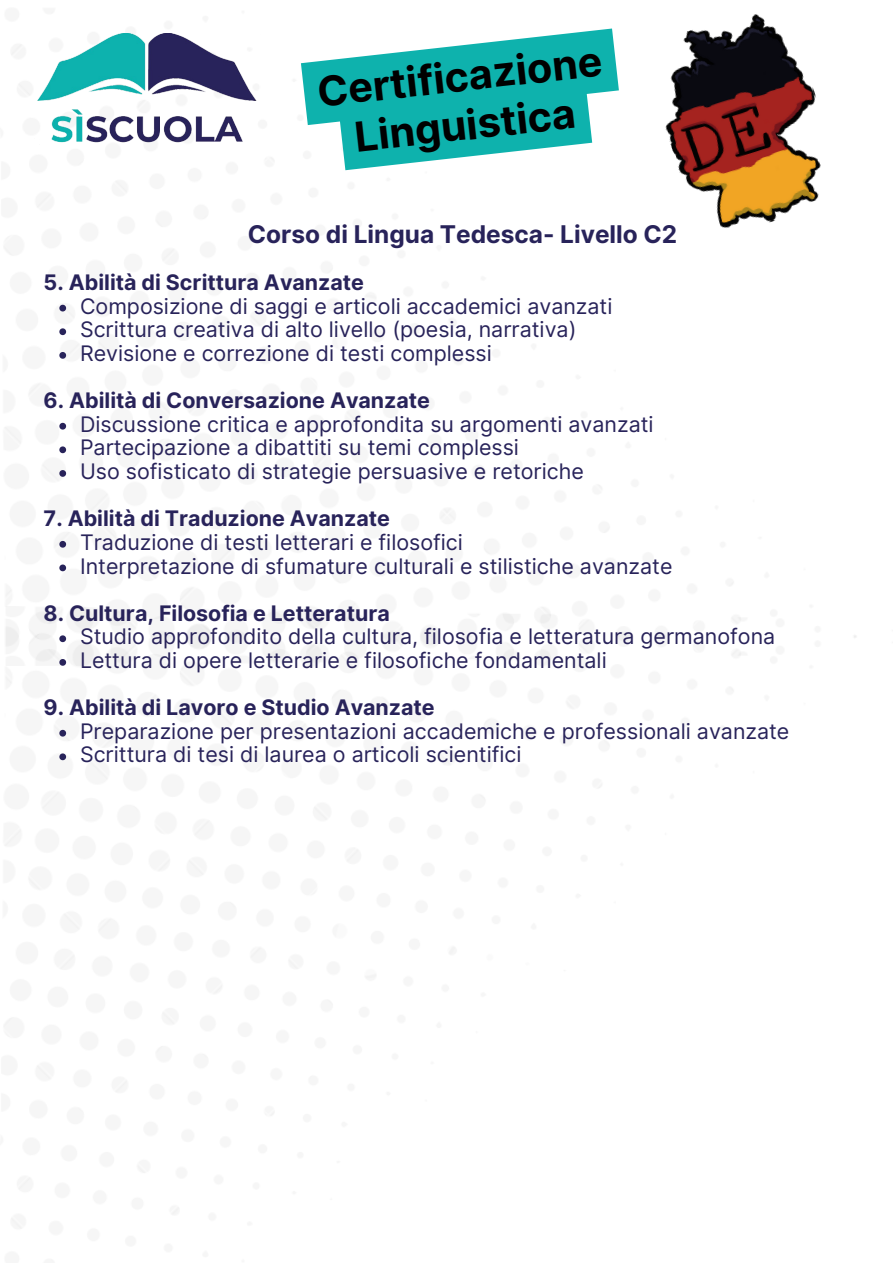
<style>
.page{position:relative;width:893px;height:1264px;background:#fff}
.page>*{position:absolute;margin:0;border:0;box-sizing:border-box;transform-origin:0 0}
.t1{font:700 41.25px/48.9px "Inter";color:#000;text-align:center}
.t2{font:700 24.45px "Inter";color:#28235a}
.t3{font:21.45px "Inter";color:#28235a}
.t4{font:700 21.45px "Inter";color:#28235a}
</style>
<div class="page">
<img style="left:4px;top:606px;width:852px;height:623px">
<img style="left:37px;top:33px;width:220px;height:110px">
<svg style="left:59px;top:305px;width:7px;height:6px"></svg>
<svg style="left:59px;top:328px;width:7px;height:7px"></svg>
<svg style="left:59px;top:352px;width:7px;height:7px"></svg>
<svg style="left:59px;top:423px;width:7px;height:6px"></svg>
<svg style="left:59px;top:446px;width:7px;height:7px"></svg>
<svg style="left:59px;top:470px;width:7px;height:7px"></svg>
<svg style="left:59px;top:541px;width:7px;height:6px"></svg>
<svg style="left:59px;top:564px;width:7px;height:7px"></svg>
<svg style="left:59px;top:635px;width:7px;height:7px"></svg>
<svg style="left:59px;top:659px;width:7px;height:6px"></svg>
<svg style="left:59px;top:729px;width:7px;height:7px"></svg>
<svg style="left:59px;top:753px;width:7px;height:7px"></svg>
<img style="left:665px;top:14px;width:156px;height:214px">
<svg style="left:301px;top:29px;width:318px;height:142px;fill:#0eb2ad"></svg>
<p class="t1" style="left:315px;top:67px;width:288px;rotate:-6deg">Certificazione<br>Linguistica</p>
<p class="t2" style="left:248px;top:219px;width:431px">Corso di Lingua Tedesca- Livello C2</p>
<p class="t4" style="left:44px;top:269px;width:322px">5. Abilità di Scrittura Avanzate</p>
<p class="t3" style="left:80px;top:293px;width:534px">Composizione di saggi e articoli accademici avanzati</p>
<p class="t3" style="left:80px;top:317px;width:498px">Scrittura creativa di alto livello (poesia, narrativa)</p>
<p class="t3" style="left:80px;top:340px;width:413px">Revisione e correzione di testi complessi</p>
<p class="t4" style="left:44px;top:387px;width:388px">6. Abilità di Conversazione Avanzate</p>
<p class="t3" style="left:80px;top:411px;width:575px">Discussione critica e approfondita su argomenti avanzati</p>
<p class="t3" style="left:80px;top:435px;width:440px">Partecipazione a dibattiti su temi complessi</p>
<p class="t3" style="left:80px;top:458px;width:505px">Uso sofisticato di strategie persuasive e retoriche</p>
<p class="t4" style="left:44px;top:505px;width:348px">7. Abilità di Traduzione Avanzate</p>
<p class="t3" style="left:80px;top:529px;width:384px">Traduzione di testi letterari e filosofici</p>
<p class="t3" style="left:80px;top:553px;width:594px">Interpretazione di sfumature culturali e stilistiche avanzate</p>
<p class="t4" style="left:44px;top:600px;width:348px">8. Cultura, Filosofia e Letteratura</p>
<p class="t3" style="left:80px;top:623px;width:696px">Studio approfondito della cultura, filosofia e letteratura germanofona</p>
<p class="t3" style="left:80px;top:647px;width:528px">Lettura di opere letterarie e filosofiche fondamentali</p>
<p class="t4" style="left:44px;top:694px;width:392px">9. Abilità di Lavoro e Studio Avanzate</p>
<p class="t3" style="left:80px;top:718px;width:710px">Preparazione per presentazioni accademiche e professionali avanzate</p>
<p class="t3" style="left:80px;top:741px;width:443px">Scrittura di tesi di laurea o articoli scientifici</p>
</div>
